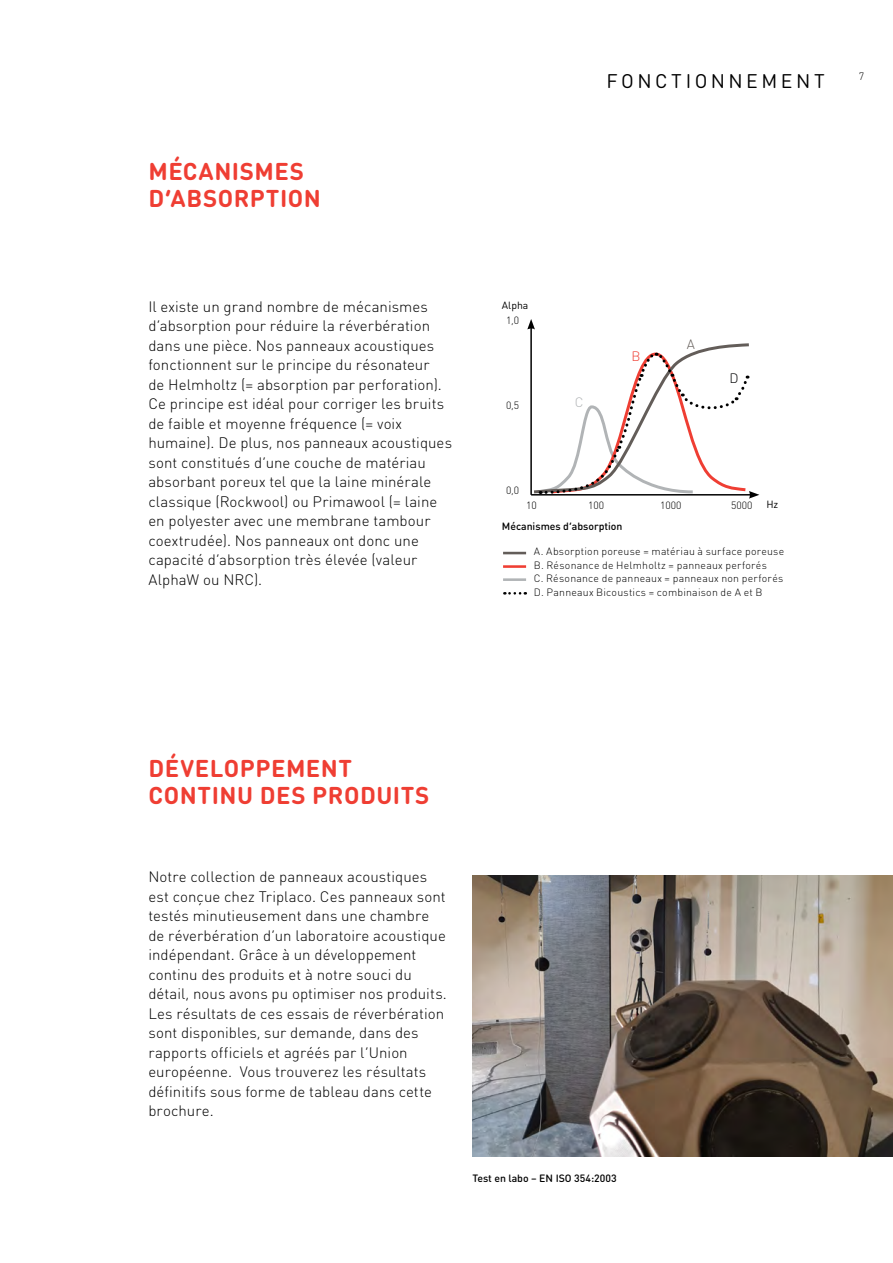
<style>
.page{position:relative;width:893px;height:1263px;background:#fff}
.page>*{position:absolute;margin:0;border:0;box-sizing:border-box;transform-origin:0 0}
.t1{font:700 24px/27px "DIN Round Pro";letter-spacing:.02em;color:#ef3e33}
.t2{font:19.5px "DIN Round Pro";letter-spacing:.18em;color:#000}
.t3{font:300 15px/19.5px "DIN Round Pro";letter-spacing:.005em;color:#000}
.t4{font:300 13.5px "DIN Round Pro";color:#635d59}
.t5{font:300 13.5px "DIN Round Pro";color:#ef3e33}
.t6{font:300 13.5px "DIN Round Pro";color:#b1b4b6}
.t7{font:300 13.5px "DIN Round Pro";color:#020203}
.t8{font:300 10.5px/13.5px "DIN Round Pro";letter-spacing:.02em;color:#000}
.t9{font:500 10.5px "DIN Round Pro";color:#000}
.t10{font:300 10.35px "DIN Round Pro";color:#000}
.t11{font:10.35px "DIN Round Pro";color:#000}
</style>
<div class="page">
<img style="left:472px;top:875px;width:421px;height:281px">
<svg style="left:504px;top:592px;width:22px;height:3px"></svg>
<hr style="left:530px;top:327px;width:2px;height:168px;background:#000">
<svg style="left:527px;top:319px;width:8px;height:10px"></svg>
<svg style="left:531px;top:342px;width:228px;height:157px"></svg>
<hr style="left:503px;top:552px;width:23px;height:2px;background:#635d59">
<hr style="left:503px;top:565px;width:23px;height:3px;background:#ef3e33">
<hr style="left:503px;top:578px;width:23px;height:3px;background:#b1b4b6">
<h1 class="t1" style="left:148px;top:157px;width:174px">MÉCANISMES<br>D’ABSORPTION</h1>
<p class="t3" style="left:148px;top:296px;width:305px">Il existe un grand nombre de mécanismes d’absorption pour réduire la réverbération dans une pièce. Nos panneaux acoustiques fonctionnent sur le principe du résonateur<br>de Helmholtz (= absorption par perforation).<br>Ce principe est idéal pour corriger les bruits de faible et moyenne fréquence (= voix humaine). De plus, nos panneaux acoustiques sont constitués d’une couche de matériau absorbant poreux tel que la laine minérale classique (Rockwool) ou Primawool (= laine en polyester avec une membrane tambour coextrudée). Nos panneaux ont donc une capacité d’absorption très élevée (valeur AlphaW ou NRC).</p>
<h2 class="t2" style="left:606px;top:68px;width:220px">FONCTIONNEMENT</h2>
<p class="t8" style="left:859px;top:69px;width:7px">7</p>
<p class="t11" style="left:502px;top:298px;width:28px">Alpha</p>
<p class="t10" style="left:506px;top:314px;width:15px">1,0</p>
<p class="t10" style="left:506px;top:398px;width:15px">0,5</p>
<p class="t6" style="left:575px;top:393px;width:10px">C</p>
<p class="t5" style="left:631px;top:347px;width:11px">B</p>
<p class="t4" style="left:687px;top:335px;width:10px">A</p>
<p class="t7" style="left:730px;top:369px;width:11px">D</p>
<p class="t10" style="left:506px;top:483px;width:15px">0,0</p>
<p class="t10" style="left:526px;top:498px;width:12px">10</p>
<p class="t10" style="left:588px;top:498px;width:18px">100</p>
<p class="t10" style="left:660px;top:498px;width:23px">1000</p>
<p class="t10" style="left:731px;top:498px;width:23px">5000</p>
<p class="t11" style="left:766px;top:497px;width:13px">Hz</p>
<p class="t9" style="left:502px;top:519px;width:122px">Mécanismes d’absorption</p>
<p class="t8" style="left:534px;top:544px;width:252px">A. Absorption poreuse = matériau à surface poreuse B. Résonance de Helmholtz = panneaux perforés<br>C. Résonance de panneaux = panneaux non perforés D. Panneaux Bicoustics = combinaison de A et B</p>
<h1 class="t1" style="left:148px;top:754px;width:282px">DÉVELOPPEMENT<br>CONTINU DES PRODUITS</h1>
<p class="t3" style="left:148px;top:866px;width:300px">Notre collection de panneaux acoustiques est conçue chez Triplaco. Ces panneaux sont testés minutieusement dans une chambre de réverbération d’un laboratoire acoustique indépendant. Grâce à un développement continu des produits et à notre souci du détail, nous avons pu optimiser nos produits.<br>Les résultats de ces essais de réverbération sont disponibles, sur demande, dans des rapports officiels et agréés par l’Union européenne. Vous trouverez les résultats définitifs sous forme de tableau dans cette brochure.</p>
<p class="t9" style="left:472px;top:1171px;width:146px">Test en labo – EN ISO 354:2003</p>
</div>
